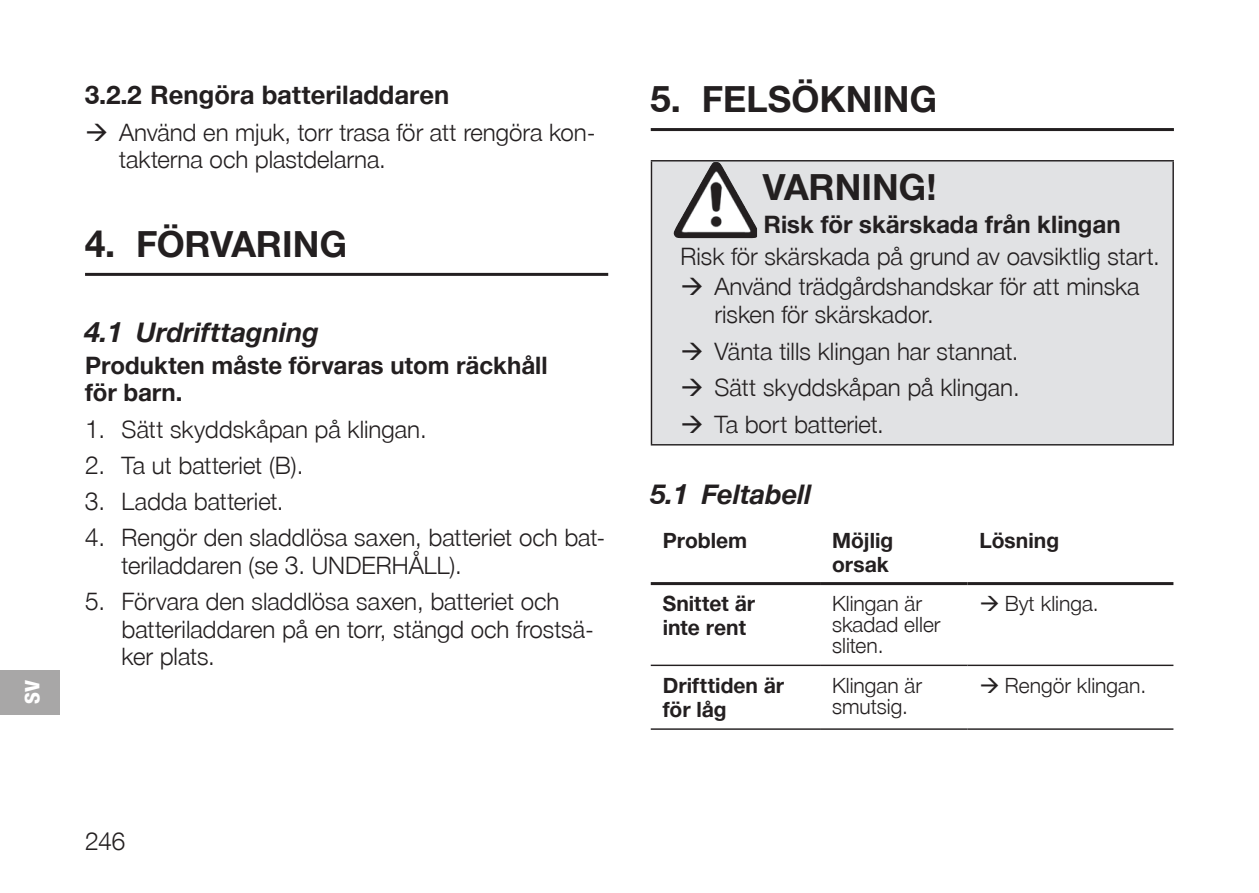
<style>
.page{position:relative;width:1259px;height:893px;background:#fff}
.page>*{position:absolute;margin:0;border:0;box-sizing:border-box;transform-origin:0 0}
.SAFE_signal_word{font:700 36px "Gardena Sans";color:#231f20}
.t1{font:italic 700 27px "Gardena Sans";color:#231f20}
.country_code{font:700 27px "Gardena Sans Cond";color:#fff}
.t2{font:700 25.5px "Gardena Sans";color:#231f20}
.SAFE_consequences{font:24px/27.6px "Gardena Sans";color:#231f20}
.paragraph_text{font:700 24px/27.6px "Gardena Sans";color:#231f20}
.SAFE_source_of_hazard{font:700 24px "Gardena Sans";color:#231f20}
.t3{font:21px/21px "Gardena Sans";color:#231f20}
.table_paragraph_bold{font:700 21px/24px "Gardena Sans";color:#231f20}
</style>
<div class="page">
<hr style="left:651px;top:128px;width:523px;height:3px;background:#231f20">
<div style="left:651px;top:161px;width:522px;height:284px;background:#e1e2e4"></div>
<hr style="left:651px;top:160px;width:523px;height:1px;background:#231f20">
<hr style="left:651px;top:161px;width:1px;height:283px;background:#231f20">
<hr style="left:1172px;top:161px;width:2px;height:283px;background:#231f20">
<hr style="left:651px;top:444px;width:523px;height:1px;background:#231f20">
<img style="left:674px;top:162px;width:40px;height:71px">
<hr style="left:651px;top:582px;width:169px;height:3px;background:#231f20">
<hr style="left:820px;top:582px;width:147px;height:3px;background:#231f20">
<hr style="left:967px;top:582px;width:206px;height:3px;background:#231f20">
<hr style="left:651px;top:665px;width:169px;height:1px;background:#231f20">
<hr style="left:820px;top:665px;width:147px;height:1px;background:#231f20">
<hr style="left:967px;top:665px;width:206px;height:1px;background:#231f20">
<hr style="left:651px;top:728px;width:169px;height:2px;background:#231f20">
<hr style="left:820px;top:728px;width:147px;height:2px;background:#231f20">
<hr style="left:967px;top:728px;width:206px;height:2px;background:#231f20">
<hr style="left:85px;top:273px;width:523px;height:3px;background:#231f20">
<div style="left:0;top:670px;width:60px;height:44px;background:#a8a7a7"></div>
<p class="country_code" style="left:11px;top:704px;width:25px;rotate:-90deg">sv</p>
<p class="t2" style="left:85px;top:76px;width:365px">3.2.2 Rengöra batteriladdaren</p>
<p class="SAFE_consequences" style="left:119px;top:117px;width:478px">Använd en mjuk, torr trasa för att rengöra kon&shy;takterna och plastdelarna.</p>
<p class="SAFE_signal_word" style="left:85px;top:218px;width:263px">4. FÖRVARING</p>
<p class="t1" style="left:85px;top:312px;width:235px">4.1 Urdrifttagning</p>
<p class="paragraph_text" style="left:85px;top:350px;width:464px">Produkten måste förvaras utom räckhåll för barn.</p>
<p class="SAFE_consequences" style="left:85px;top:415px;width:343px">1. Sätt skyddskåpan på klingan.</p>
<p class="SAFE_consequences" style="left:85px;top:451px;width:220px">2. Ta ut batteriet (B).</p>
<p class="SAFE_consequences" style="left:85px;top:487px;width:200px">3. Ladda batteriet.</p>
<p class="SAFE_consequences" style="left:122px;top:523px;width:485px;text-indent:-37px">4. Rengör den sladdlösa saxen, batteriet och bat&shy;teriladdaren (se 3. UNDERHÅLL).</p>
<p class="SAFE_consequences" style="left:122px;top:587px;width:474px;text-indent:-37px">5. Förvara den sladdlösa saxen, batteriet och batteriladdaren på en torr, stängd och frostsä&shy;ker plats.</p>
<p class="SAFE_consequences" style="left:85px;top:827px;width:42px">246</p>
<p class="SAFE_signal_word" style="left:651px;top:73px;width:288px">5. FELSÖKNING</p>
<p class="SAFE_signal_word" style="left:763px;top:160px;width:175px">VARNING!</p>
<p class="SAFE_source_of_hazard" style="left:763px;top:207px;width:358px">Risk för skärskada från klingan</p>
<p class="SAFE_consequences" style="left:680px;top:242px;width:481px">Risk för skärskada på grund av oavsiktlig start.</p>
<p class="SAFE_consequences" style="left:714px;top:272px;width:427px">Använd trädgårdshandskar för att minska risken för skärskador.</p>
<p class="SAFE_consequences" style="left:714px;top:336px;width:305px">Vänta tills klingan har stannat.</p>
<p class="SAFE_consequences" style="left:714px;top:373px;width:307px">Sätt skyddskåpan på klingan.</p>
<p class="SAFE_consequences" style="left:714px;top:409px;width:171px">Ta bort batteriet.</p>
<p class="t1" style="left:651px;top:474px;width:162px">5.1 Feltabell</p>
<p class="table_paragraph_bold" style="left:663px;top:527px;width:86px">Problem</p>
<p class="table_paragraph_bold" style="left:832px;top:527px;width:63px">Möjlig orsak</p>
<p class="table_paragraph_bold" style="left:979px;top:527px;width:81px">Lösning</p>
<p class="table_paragraph_bold" style="left:663px;top:591px;width:94px">Snittet är inte rent</p>
<p class="t3" style="left:832px;top:592px;width:110px">Klingan är skadad eller sliten.</p>
<p class="t3" style="left:1005px;top:592px;width:95px">Byt klinga.</p>
<p class="table_paragraph_bold" style="left:663px;top:672px;width:123px">Drifttiden är för låg</p>
<p class="t3" style="left:832px;top:674px;width:92px">Klingan är smutsig.</p>
<p class="t3" style="left:1005px;top:674px;width:143px">Rengör klingan.</p>
</div>
